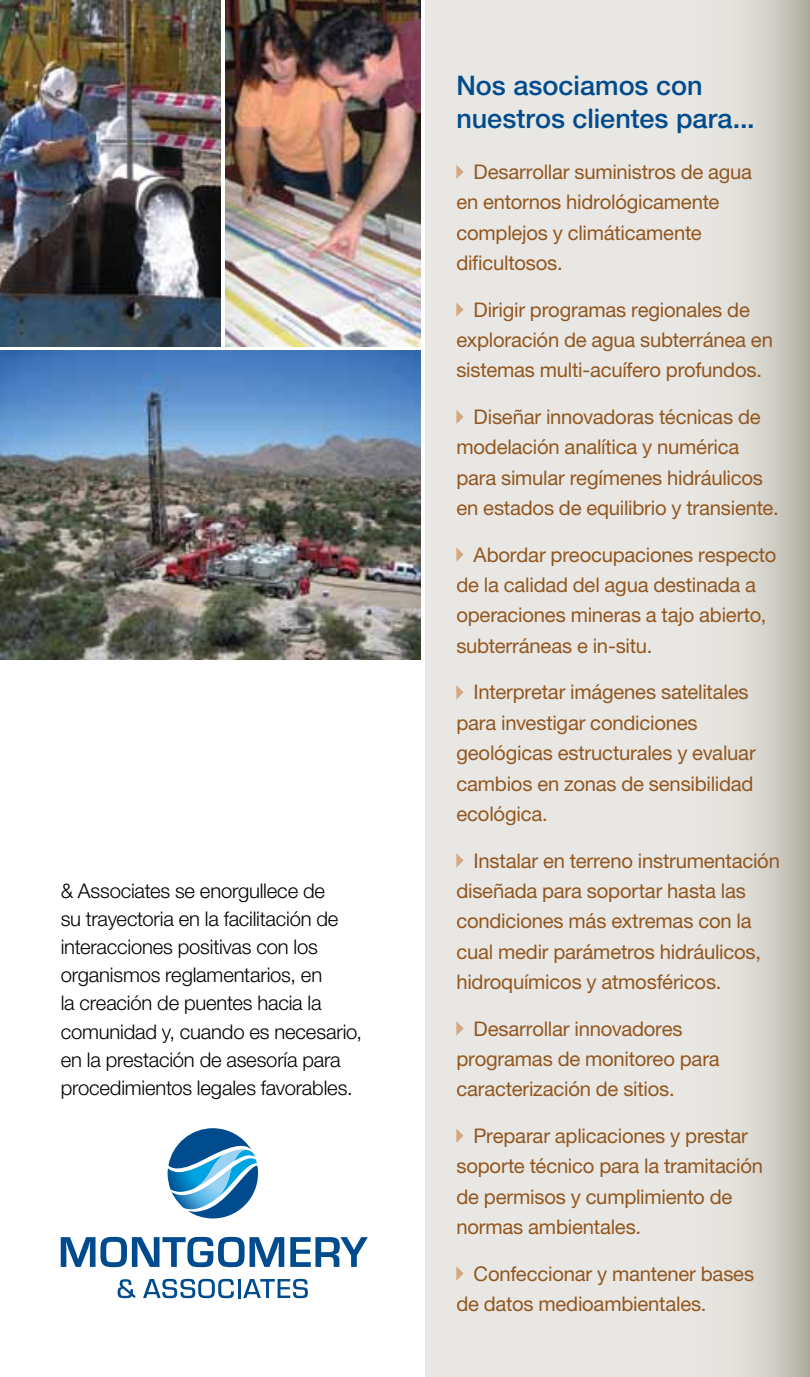
<style>
.page{position:relative;width:810px;height:1377px;background:#fff}
.page>*{position:absolute;margin:0;border:0;box-sizing:border-box;transform-origin:0 0}
.t1{font:500 27px/33.8px "Helvetica Neue";color:#004b8d}
.t2{font:20.25px/30.4px "Helvetica Neue";letter-spacing:-.01em;color:#925720}
.t3{font:300 20.25px/28.1px "Helvetica Neue";letter-spacing:-.01em;color:#000}
</style>
<div class="page">
<img style="left:0;top:0;width:220px;height:346px">
<svg style="left:425px;top:0;width:385px;height:1377px"></svg>
<img style="left:0;top:351px;width:421px;height:308px">
<img style="left:225px;top:0;width:196px;height:346px">
<svg style="left:168px;top:1128px;width:90px;height:90px"></svg>
<svg style="left:61px;top:1237px;width:223px;height:30px"></svg>
<svg style="left:290px;top:1237px;width:78px;height:30px"></svg>
<svg style="left:118px;top:1279px;width:18px;height:19px"></svg>
<svg style="left:143px;top:1279px;width:91px;height:19px"></svg>
<hr style="left:238px;top:1279px;width:3px;height:19px;background:#004b8d">
<svg style="left:243px;top:1279px;width:65px;height:19px"></svg>
<svg style="left:456px;top:165px;width:8px;height:14px"></svg>
<svg style="left:456px;top:302px;width:8px;height:15px"></svg>
<svg style="left:456px;top:410px;width:8px;height:14px"></svg>
<svg style="left:456px;top:547px;width:8px;height:15px"></svg>
<svg style="left:456px;top:685px;width:8px;height:14px"></svg>
<svg style="left:456px;top:853px;width:8px;height:15px"></svg>
<svg style="left:456px;top:1021px;width:8px;height:15px"></svg>
<svg style="left:456px;top:1129px;width:8px;height:14px"></svg>
<svg style="left:456px;top:1266px;width:8px;height:15px"></svg>
<p class="t3" style="left:61px;top:876px;width:303px">&amp; Associates se enorgullece de<br>su trayectoria en la facilitación de interacciones positivas con los organismos reglamentarios, en<br>la creación de puentes hacia la comunidad y, cuando es necesario, en la prestación de asesoría para procedimientos legales favorables.</p>
<h1 class="t1" style="left:456px;top:68px;width:300px">Nos asociamos con nuestros clientes para...</h1>
<p class="t2" style="left:456px;top:156px;width:297px;text-indent:17px">Desarrollar suministros de agua en entornos hidrológicamente complejos y climáticamente dificultosos.</p>
<p class="t2" style="left:456px;top:294px;width:318px;text-align:center">Dirigir programas regionales de exploración de agua subterránea en sistemas multi-acuífero profundos.</p>
<p class="t2" style="left:456px;top:401px;width:324px;text-indent:17px">Diseñar innovadoras técnicas de modelación analítica y numérica para simular regímenes hidráulicos en estados de equilibrio y transiente.</p>
<p class="t2" style="left:456px;top:539px;width:321px;text-indent:17px">Abordar preocupaciones respecto de la calidad del agua destinada a operaciones mineras a tajo abierto, subterráneas e in-situ.</p>
<p class="t2" style="left:456px;top:677px;width:301px;text-indent:17px">Interpretar imágenes satelitales para investigar condiciones geológicas estructurales y evaluar cambios en zonas de sensibilidad ecológica.</p>
<p class="t2" style="left:456px;top:845px;width:325px;text-indent:17px">Instalar en terreno instrumentación diseñada para soportar hasta las condiciones más extremas con la cual medir parámetros hidráulicos, hidroquímicos y atmosféricos.</p>
<p class="t2" style="left:456px;top:1013px;width:265px;text-indent:17px">Desarrollar innovadores programas de monitoreo para caracterización de sitios.</p>
<p class="t2" style="left:456px;top:1120px;width:308px;text-indent:17px">Preparar aplicaciones y prestar soporte técnico para la tramitación de permisos y cumplimiento de normas ambientales.</p>
<p class="t2" style="left:456px;top:1258px;width:299px;text-indent:17px">Confeccionar y mantener bases de datos medioambientales.</p>
</div>
